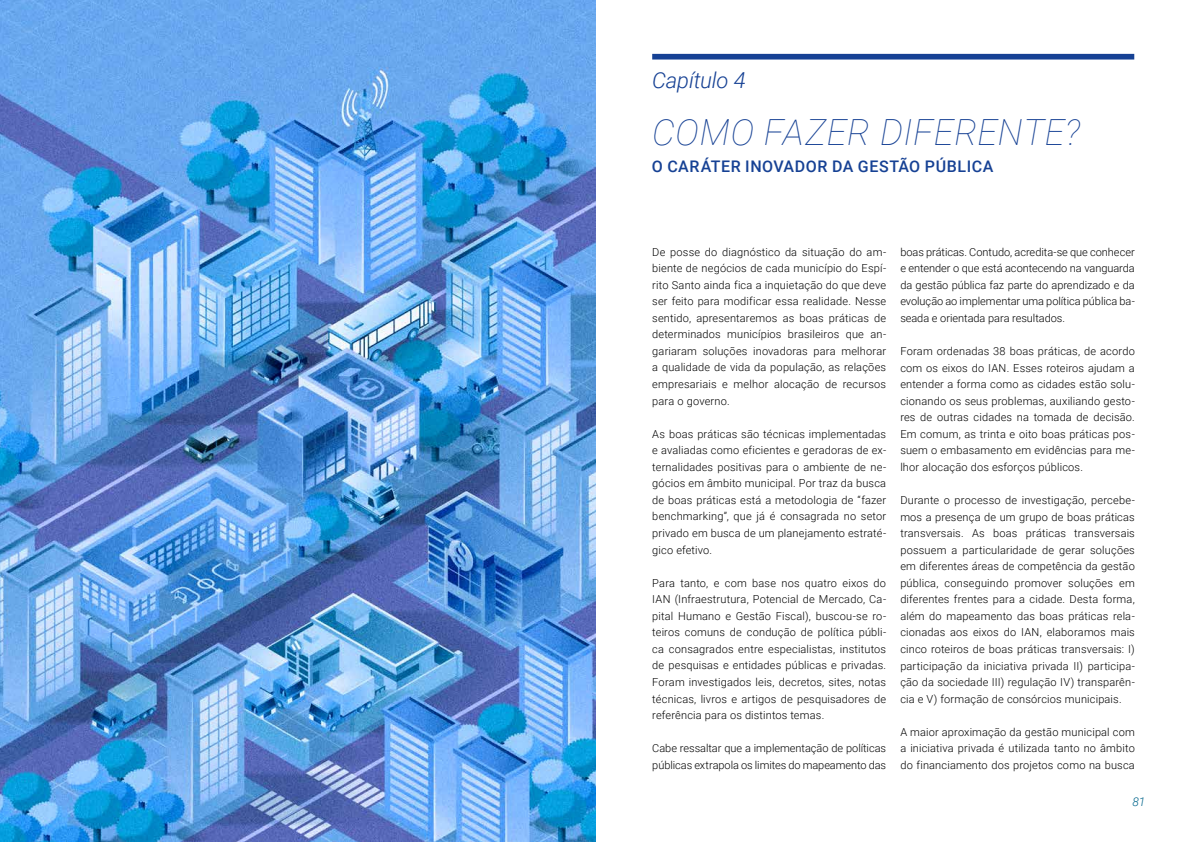
<style>
.page{position:relative;width:1191px;height:842px;background:#fff}
.page>*{position:absolute;margin:0;border:0;box-sizing:border-box;transform-origin:0 0}
.t1{font:italic 100 36px "Roboto";letter-spacing:.01em;color:#164194}
.t2{font:italic 300 22px "Roboto";letter-spacing:-.01em;color:#164194}
.t3{font:500 16px "Roboto";letter-spacing:.035em;color:#164194}
.t4{font:italic 300 12px "Roboto";color:#00658b}
.t5{font:300 11px/16.6px "Roboto";letter-spacing:.015em;color:#000;text-align:justify}
.t6{font:300 11px/16.6px "Roboto";letter-spacing:-.005em;color:#000}
</style>
<div class="page">
<div style="left:652px;top:54px;width:482px;height:6px;background:#164194"></div>
<img style="left:0;top:0;width:595px;height:842px">
<h2 class="t2" style="left:652px;top:65px;width:95px">Capítulo 4</h2>
<h1 class="t1" style="left:652px;top:107px;width:429px">COMO FAZER DIFERENTE?</h1>
<h3 class="t3" style="left:652px;top:156px;width:343px">O CARÁTER INOVADOR DA GESTÃO PÚBLICA</h3>
<p class="t5" style="left:652px;top:243px;width:235px">De posse do diagnóstico da situação do am&shy;biente de negócios de cada município do Espí&shy;rito Santo ainda fica a inquietação do que deve ser feito para modificar essa realidade. Nesse sentido, apresentaremos as boas práticas de determinados municípios brasileiros que an&shy;gariaram soluções inovadoras para melhorar a qualidade de vida da população, as relações empresariais e melhor alocação de recursos para o governo.</p>
<p class="t5" style="left:652px;top:425px;width:235px">As boas práticas são técnicas implementadas e avaliadas como eficientes e geradoras de ex&shy;ternalidades positivas para o ambiente de ne&shy;gócios em âmbito municipal. Por traz da busca de boas práticas está a metodologia de “fazer benchmarking”, que já é consagrada no setor privado em busca de um planejamento estraté&shy;gico efetivo.</p>
<p class="t5" style="left:652px;top:574px;width:235px">Para tanto, e com base nos quatro eixos do IAN (Infraestrutura, Potencial de Mercado, Ca&shy;pital Humano e Gestão Fiscal), buscou-se ro&shy;teiros comuns de condução de política públi&shy;ca consagrados entre especialistas, institutos de pesquisas e entidades públicas e privadas.<br>Foram investigados leis, decretos, sites, notas técnicas, livros e artigos de pesquisadores de referência para os distintos temas.</p>
<p class="t6" style="left:652px;top:739px;width:235px">Cabe ressaltar que a implementação de políticas públicas extrapola os limites do mapeamento das</p>
<p class="t5" style="left:900px;top:243px;width:236px">boas práticas. Contudo, acredita-se que conhecer e entender o que está acontecendo na vanguarda da gestão pública faz parte do aprendizado e da evolução ao implementar uma política pública ba&shy;seada e orientada para resultados.</p>
<p class="t5" style="left:900px;top:342px;width:236px">Foram ordenadas 38 boas práticas, de acordo com os eixos do IAN. Esses roteiros ajudam a entender a forma como as cidades estão solu&shy;cionando os seus problemas, auxiliando gesto&shy;res de outras cidades na tomada de decisão.<br>Em comum, as trinta e oito boas práticas pos&shy;suem o embasamento em evidências para me&shy;lhor alocação dos esforços públicos.</p>
<p class="t5" style="left:900px;top:491px;width:236px">Durante o processo de investigação, percebe&shy;mos a presença de um grupo de boas práticas transversais. As boas práticas transversais possuem a particularidade de gerar soluções em diferentes áreas de competência da gestão pública, conseguindo promover soluções em diferentes frentes para a cidade. Desta forma, além do mapeamento das boas práticas rela&shy;cionadas aos eixos do IAN, elaboramos mais cinco roteiros de boas práticas transversais: I) participação da iniciativa privada II) participa&shy;ção da sociedade III) regulação IV) transparên&shy;cia e V) formação de consórcios municipais.</p>
<p class="t5" style="left:900px;top:723px;width:236px">A maior aproximação da gestão municipal com a iniciativa privada é utilizada tanto no âmbito do financiamento dos projetos como na busca</p>
<p class="t4" style="left:1132px;top:793px;width:15px">81</p>
</div>
